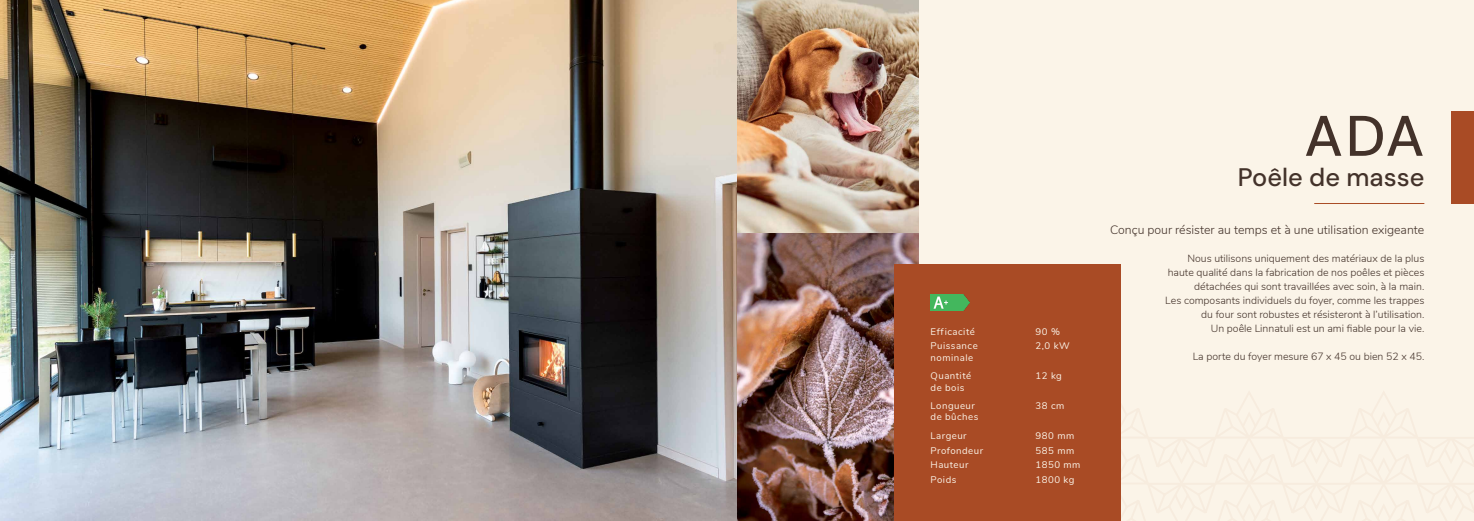
<style>
.page{position:relative;width:1474px;height:521px;background:#fff}
.page>*{position:absolute;margin:0;border:0;box-sizing:border-box;transform-origin:0 0}
.t1{font:500 57.05px "DM Sans 18 pt";color:#43322a}
.t2{font:500 25.38px "DM Sans 18 pt";color:#43322a}
.t3{font:300 12.25px "Nunito";color:#43322a}
.t4{font:300 10.5px/14px "Nunito";color:#43322a;text-align:right}
.t5{font:9.62px/14.9px "Nunito";letter-spacing:.05em;color:#fbf4e8}
</style>
<div class="page">
<div style="left:0;top:0;width:1473px;height:521px;background:#fbf4e8"></div>
<img style="left:0;top:0;width:737px;height:521px">
<img style="left:737px;top:232px;width:181px;height:289px">
<img style="left:737px;top:0;width:181px;height:232px">
<div style="left:894px;top:264px;width:226px;height:257px;background:#a94b25"></div>
<img style="left:930px;top:294px;width:39px;height:16px">
<hr style="left:1314px;top:203px;width:110px;height:1px;background:#a94b25">
<div style="left:1451px;top:111px;width:22px;height:93px;background:#a94b25"></div>
<p class="t5" style="left:930px;top:323px;width:49px">Efficacité<br>Puissance</p>
<p class="t5" style="left:930px;top:348px;width:44px;line-height:18.4px">nominale<br>Quantité</p>
<p class="t5" style="left:930px;top:377px;width:46px;line-height:18.4px">de bois<br>Longueur</p>
<p class="t5" style="left:930px;top:407px;width:49px;line-height:18.4px">de bûches<br>Largeur</p>
<p class="t5" style="left:930px;top:442px;width:54px">Profondeur<br>Hauteur<br>Poids</p>
<p class="t5" style="left:1035px;top:323px;width:36px">90 %<br>2,0 kW</p>
<p class="t5" style="left:1035px;top:368px;width:28px">12 kg</p>
<p class="t5" style="left:1035px;top:398px;width:30px">38 cm</p>
<p class="t5" style="left:1035px;top:427px;width:46px">980 mm<br>585 mm<br>1850 mm<br>1800 kg</p>
<h1 class="t1" style="left:1304px;top:100px;width:122px">ADA</h1>
<h2 class="t2" style="left:1237px;top:161px;width:188px">Poêle de masse</h2>
<p class="t3" style="left:1110px;top:221px;width:316px">Conçu pour résister au temps et à une utilisation exigeante</p>
<p class="t4" style="left:1165px;top:251px;width:260px">Nous utilisons uniquement des matériaux de la plus haute qualité dans la fabrication de nos poêles et pièces détachées qui sont travaillées avec soin, à la main.<br>Les composants individuels du foyer, comme les trappes du four sont robustes et résisteront à l’utilisation.<br>Un poêle Linnatuli est un ami fiable pour la vie.</p>
<p class="t4" style="left:1192px;top:349px;width:233px">La porte du foyer mesure 67 x 45 ou bien 52 x 45.</p>
</div>
